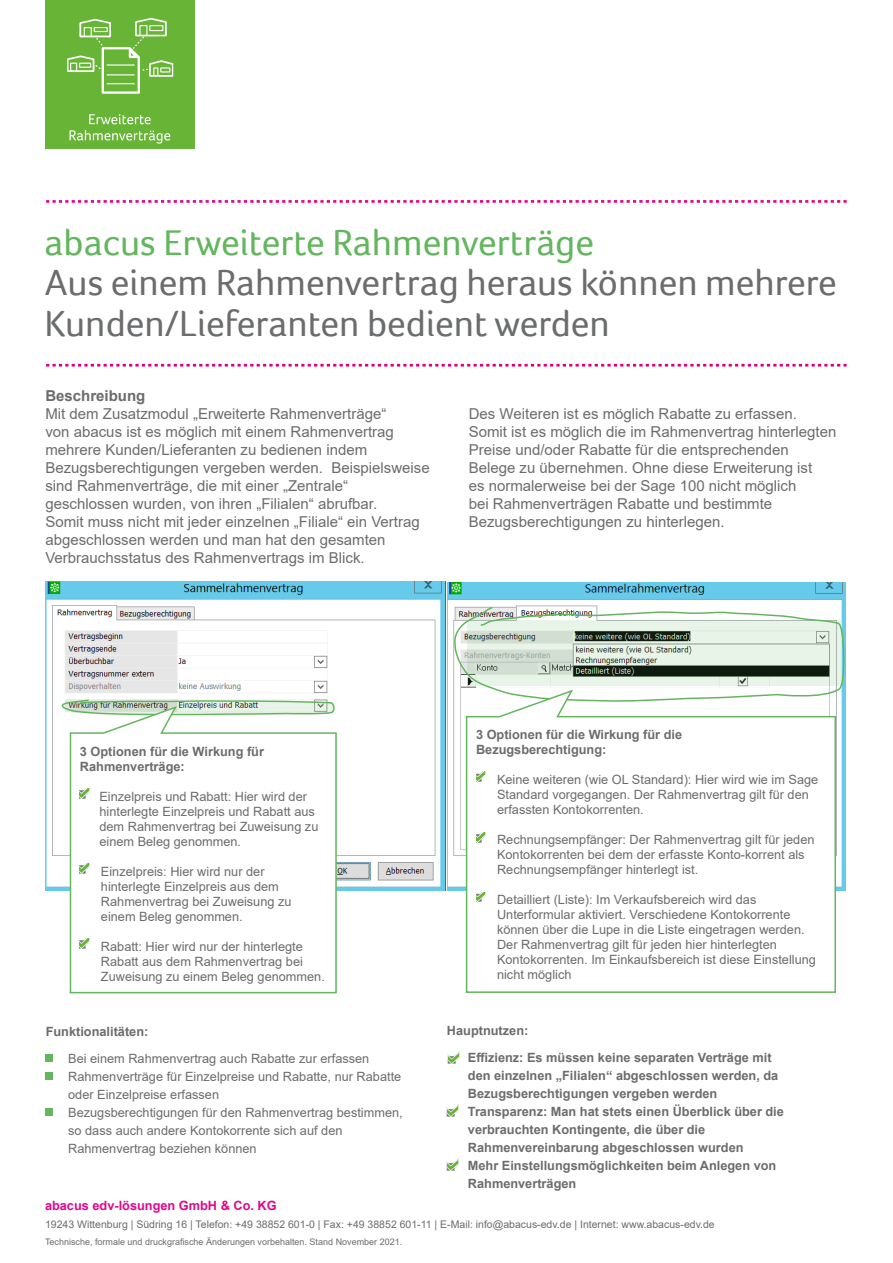
<style>
.page{position:relative;width:893px;height:1263px;background:#fff}
.page>*{position:absolute;margin:0;border:0;box-sizing:border-box;transform-origin:0 0}
.t1{font:37.5px/40.5px "Foco";color:#6b6c6d}
.t2{font:37.5px "Foco";color:#63b65e}
.t3{font:15px/18px "Arial";color:#6b6c6d}
.t4{font:700 15px "Arial";color:#6b6c6d}
.t5{font:12.75px/15px "Arial";color:#6b6c6d}
.t6{font:700 12.75px/18px "Arial";color:#6b6c6d}
.t7{font:700 12.75px "Arial";color:#e2078c}
.t8{font:10.5px "Arial";color:#6b6c6d}
.t9{font:9px "Arial";color:#6b6c6d}
</style>
<div class="page">
<svg style="left:46px;top:200px;width:801px;height:3px"></svg>
<svg style="left:46px;top:364px;width:801px;height:3px"></svg>
<div style="left:45px;top:1055px;width:7px;height:7px;background:#63b65e"></div>
<div style="left:45px;top:1073px;width:7px;height:7px;background:#63b65e"></div>
<div style="left:45px;top:1109px;width:7px;height:7px;background:#63b65e"></div>
<img style="left:46px;top:0;width:149px;height:149px">
<img style="left:46px;top:581px;width:399px;height:310px">
<img style="left:448px;top:582px;width:397px;height:309px">
<svg style="left:60px;top:699px;width:276px;height:17px"></svg>
<svg style="left:453px;top:606px;width:393px;height:96px"></svg>
<svg style="left:71px;top:702px;width:261px;height:3px"></svg>
<svg style="left:468px;top:620px;width:373px;height:65px;background:#b9c6b9"></svg>
<svg style="left:69px;top:705px;width:269px;height:289px"></svg>
<svg style="left:465px;top:688px;width:372px;height:305px"></svg>
<svg style="left:80px;top:788px;width:9px;height:10px"></svg>
<svg style="left:476px;top:772px;width:9px;height:10px"></svg>
<svg style="left:80px;top:863px;width:9px;height:10px"></svg>
<svg style="left:476px;top:832px;width:9px;height:10px"></svg>
<svg style="left:80px;top:938px;width:9px;height:10px"></svg>
<svg style="left:476px;top:892px;width:9px;height:10px"></svg>
<svg style="left:447px;top:1052px;width:12px;height:11px"></svg>
<svg style="left:447px;top:1104px;width:12px;height:12px"></svg>
<svg style="left:447px;top:1158px;width:12px;height:12px"></svg>
<h1 class="t2" style="left:45px;top:221px;width:551px">abacus Erweiterte Rahmenverträge</h1>
<h1 class="t1" style="left:45px;top:262px;width:794px">Aus einem Rahmenvertrag heraus können mehrere<br>Kunden/Lieferanten bedient werden</h1>
<p class="t4" style="left:45px;top:385px;width:102px">Beschreibung</p>
<p class="t3" style="left:45px;top:404px;width:386px">Mit dem Zusatzmodul „Erweiterte Rahmenverträge“<br>von abacus ist es möglich mit einem Rahmenvertrag mehrere Kunden/Lieferanten zu bedienen indem Bezugsberechtigungen vergeben werden. Beispielsweise sind Rahmenverträge, die mit einer „Zentrale“ geschlossen wurden, von ihren „Filialen“ abrufbar.<br>Somit muss nicht mit jeder einzelnen „Filiale“ ein Vertrag abgeschlossen werden und man hat den gesamten Verbrauchsstatus des Rahmenvertrags im Blick.</p>
<p class="t3" style="left:469px;top:404px;width:369px">Des Weiteren ist es möglich Rabatte zu erfassen.<br>Somit ist es möglich die im Rahmenvertrag hinterlegten Preise und/oder Rabatte für die entsprechenden Belege zu übernehmen. Ohne diese Erweiterung ist<br>es normalerweise bei der Sage 100 nicht möglich<br>bei Rahmenverträgen Rabatte und bestimmte Bezugsberechtigungen zu hinterlegen.</p>
<p class="t6" style="left:80px;top:744px;width:186px;line-height:15px">3 Optionen für die Wirkung für<br>Rahmenverträge:</p>
<p class="t5" style="left:99px;top:788px;width:220px">Einzelpreis und Rabatt: Hier wird der hinterlegte Einzelpreis und Rabatt aus dem Rahmenvertrag bei Zuweisung zu einem Beleg genommen.</p>
<p class="t5" style="left:101px;top:863px;width:192px">Einzelpreis: Hier wird nur der hinterlegte Einzelpreis aus dem<br>Rahmenvertrag bei Zuweisung zu einem Beleg genommen.</p>
<p class="t5" style="left:101px;top:938px;width:225px">Rabatt: Hier wird nur der hinterlegte<br>Rabatt aus dem Rahmenvertrag bei<br>Zuweisung zu einem Beleg genommen.</p>
<p class="t6" style="left:46px;top:1022px;width:104px">Funktionalitäten:</p>
<p class="t5" style="left:68px;top:1049px;width:336px;line-height:18px">Bei einem Rahmenvertrag auch Rabatte zur erfassen Rahmenverträge für Einzelpreise und Rabatte, nur Rabatte oder Einzelpreise erfassen<br>Bezugsberechtigungen für den Rahmenvertrag bestimmen, so dass auch andere Kontokorrente sich auf den Rahmenvertrag beziehen können</p>
<p class="t6" style="left:476px;top:727px;width:208px;line-height:15px">3 Optionen für die Wirkung für die<br>Bezugsberechtigung:</p>
<p class="t5" style="left:497px;top:772px;width:323px">Keine weiteren (wie OL Standard): Hier wird wie im Sage<br>Standard vorgegangen. Der Rahmenvertrag gilt für den erfassten Kontokorrenten.</p>
<p class="t5" style="left:497px;top:832px;width:319px">Rechnungsempfänger: Der Rahmenvertrag gilt für jeden<br>Kontokorrenten bei dem der erfasste Konto-korrent als<br>Rechnungsempfänger hinterlegt ist.</p>
<p class="t5" style="left:497px;top:892px;width:320px">Detailliert (Liste): Im Verkaufsbereich wird das Unterformular aktiviert. Verschiedene Kontokorrente können über die Lupe in die Liste eingetragen werden.<br>Der Rahmenvertrag gilt für jeden hier hinterlegten Kontokorrenten. Im Einkaufsbereich ist diese Einstellung nicht möglich</p>
<p class="t6" style="left:468px;top:1017px;width:305px;line-height:27px;text-indent:-21px">Hauptnutzen:<br>Effizienz: Es müssen keine separaten Verträge mit</p>
<p class="t6" style="left:468px;top:1067px;width:318px">den einzelnen „Filialen“ abgeschlossen werden, da Bezugsberechtigungen vergeben werden Transparenz: Man hat stets einen Überblick über die verbrauchten Kontingente, die über die Rahmenvereinbarung abgeschlossen wurden<br>Mehr Einstellungsmöglichkeiten beim Anlegen von Rahmenverträgen</p>
<p class="t7" style="left:45px;top:1197px;width:233px">abacus edv-lösungen GmbH &amp; Co. KG</p>
<p class="t8" style="left:45px;top:1217px;width:671px">19243 Wittenburg | Südring 16 | Telefon: +49 38852 601-0 | Fax: +49 38852 601-11 | E-Mail: info@abacus-edv.de | Internet: www.abacus-edv.de</p>
<p class="t9" style="left:45px;top:1235px;width:359px">Technische, formale und druckgrafische Änderungen vorbehalten. Stand November 2021.</p>
</div>
